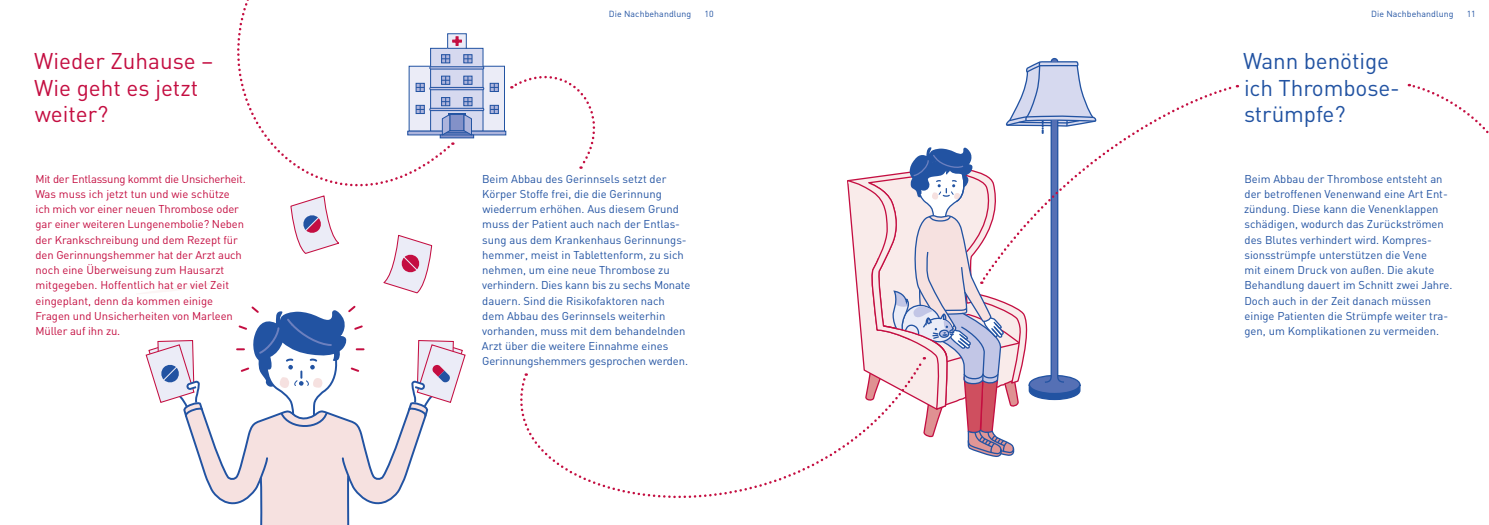
<style>
.page{position:relative;width:1489px;height:525px;background:#fff}
.page>*{position:absolute;margin:0;border:0;box-sizing:border-box;transform-origin:0 0}
.t1{font:22.5px/26.2px "DIN";color:#c40e41}
.t2{font:22.5px/26.2px "DIN";letter-spacing:-.005em;color:#2253a2}
.t3{font:11.25px/15.2px "DIN";color:#2253a2}
.t4{font:11.25px/15.2px "DIN";letter-spacing:-.01em;color:#c40e41}
.t5{font:8.75px "DIN";letter-spacing:.01em;color:#2253a2}
</style>
<div class="page">
<svg style="left:383px;top:269px;width:46px;height:25px"></svg>
<div style="left:409px;top:66px;width:95px;height:65px;background:#ebecf7"></div>
<div style="left:409px;top:66px;width:96px;height:65px;border:1px solid #2253a2"></div>
<div style="left:430px;top:48px;width:53px;height:83px;background:#d6d9ef"></div>
<div style="left:429px;top:66px;width:55px;height:3px;border:1px solid #2253a2"></div>
<div style="left:429px;top:87px;width:55px;height:3px;border:1px solid #2253a2"></div>
<div style="left:429px;top:108px;width:55px;height:3px;border:1px solid #2253a2"></div>
<div style="left:447px;top:34px;width:19px;height:14px;background:#ebecf7"></div>
<div style="left:447px;top:33px;width:19px;height:16px;border:1px solid #2253a2"></div>
<svg style="left:452px;top:36px;width:10px;height:10px"></svg>
<div style="left:463px;top:54px;width:9px;height:9px;border:1px solid #2253a2"></div>
<svg style="left:464px;top:55px;width:8px;height:8px"></svg>
<div style="left:463px;top:76px;width:9px;height:9px;border:1px solid #2253a2"></div>
<svg style="left:464px;top:76px;width:8px;height:8px"></svg>
<div style="left:463px;top:97px;width:9px;height:9px;border:1px solid #2253a2"></div>
<svg style="left:464px;top:97px;width:8px;height:9px"></svg>
<div style="left:490px;top:83px;width:8px;height:9px;border:1px solid #2253a2"></div>
<svg style="left:490px;top:83px;width:8px;height:8px"></svg>
<div style="left:490px;top:105px;width:8px;height:9px;border:1px solid #2253a2"></div>
<svg style="left:490px;top:105px;width:8px;height:8px"></svg>
<div style="left:407px;top:131px;width:99px;height:4px;border:1px solid #2253a2"></div>
<div style="left:443px;top:132px;width:28px;height:4px;border:1px solid #2253a2"></div>
<div style="left:440px;top:135px;width:34px;height:3px;border:1px solid #2253a2"></div>
<div style="left:444px;top:130px;width:25px;height:3px;border:1px solid #2253a2"></div>
<div style="left:448px;top:113px;width:17px;height:17px;background:#2253a2"></div>
<div style="left:450px;top:114px;width:14px;height:16px;background:#8391c8"></div>
<div style="left:449px;top:114px;width:15px;height:17px;border:1px solid #2253a2"></div>
<svg style="left:463px;top:113px;width:9px;height:23px"></svg>
<svg style="left:145px;top:305px;width:321px;height:219px"></svg>
<svg style="left:520px;top:373px;width:327px;height:126px"></svg>
<svg style="left:1096px;top:85px;width:141px;height:77px"></svg>
<svg style="left:847px;top:58px;width:249px;height:398px"></svg>
<svg style="left:1408px;top:83px;width:81px;height:51px"></svg>
<svg style="left:511px;top:75px;width:85px;height:94px"></svg>
<svg style="left:237px;top:0;width:215px;height:269px"></svg>
<h1 class="t1" style="left:34px;top:48px;width:180px">Wieder Zuhause –<br>Wie geht es jetzt weiter?</h1>
<p class="t5" style="left:609px;top:8px;width:84px">Die Nachbehandlung</p>
<p class="t5" style="left:704px;top:8px;width:11px">10</p>
<p class="t5" style="left:1370px;top:8px;width:84px">Die Nachbehandlung</p>
<p class="t5" style="left:1466px;top:8px;width:11px">11</p>
<h1 class="t2" style="left:1243px;top:48px;width:158px">Wann benötige ich Thrombose&shy;strümpfe?</h1>
<p class="t4" style="left:35px;top:171px;width:212px">Mit der Entlassung kommt die Unsicherheit.<br>Was muss ich jetzt tun und wie schütze ich mich vor einer neuen Thrombose oder gar einer weiteren Lungenembolie? Neben der Krankschreibung und dem Rezept für den Gerinnungshemmer hat der Arzt auch noch eine Überweisung zum Hausarzt mitgegeben. Hoffentlich hat er viel Zeit eingeplant, denn da kommen einige Fragen und Unsicherheiten von Marleen Müller auf ihn zu.</p>
<p class="t3" style="left:482px;top:171px;width:210px">Beim Abbau des Gerinnsels setzt der Körper Stoffe frei, die die Gerinnung wiederrum erhöhen. Aus diesem Grund muss der Patient auch nach der Entlas&shy;sung aus dem Krankenhaus Gerinnungs&shy;hemmer, meist in Tablettenform, zu sich nehmen, um eine neue Thrombose zu verhindern. Dies kann bis zu sechs Monate dauern. Sind die Risikofaktoren nach<br>dem Abbau des Gerinnsels weiterhin vorhanden, muss mit dem behandelnden Arzt über die weitere Einnahme eines Gerinnungshemmers gesprochen werden.</p>
<p class="t3" style="left:1243px;top:171px;width:210px">Beim Abbau der Thrombose entsteht an der betroffenen Venenwand eine Art Ent&shy;zündung. Diese kann die Venenklappen schädigen, wodurch das Zurückströmen des Blutes verhindert wird. Kompres&shy;sionsstrümpfe unterstützen die Vene<br>mit einem Druck von außen. Die akute Behandlung dauert im Schnitt zwei Jahre.<br>Doch auch in der Zeit danach müssen einige Patienten die Strümpfe weiter tra&shy;gen, um Komplikationen zu vermeiden.</p>
</div>
